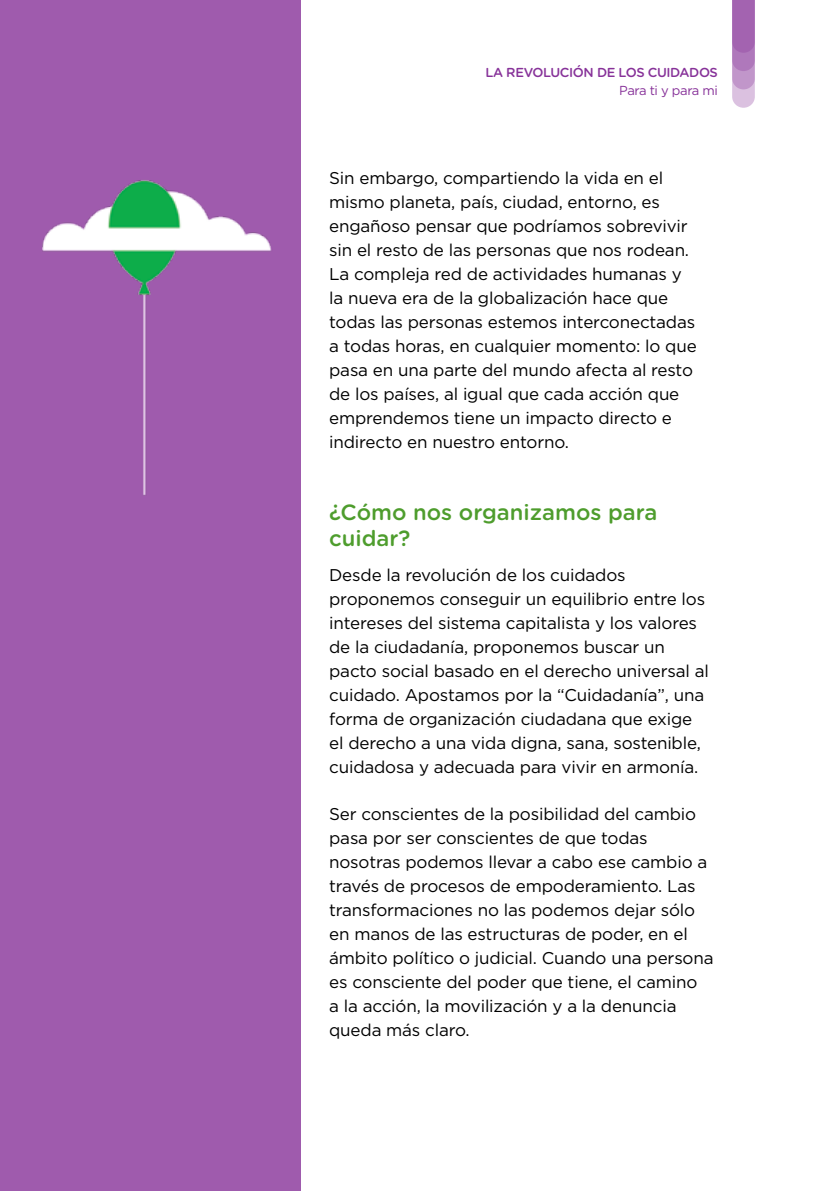
<style>
.page{position:relative;width:840px;height:1191px;background:#fff}
.page>*{position:absolute;margin:0;border:0;box-sizing:border-box;transform-origin:0 0}
.t1{font:500 22px/26.4px "Gotham Rounded";color:#4e9d2d}
.t2{font:17px/24px "Gotham";letter-spacing:-.01em;color:#000}
.t3{font:500 13px "Gotham Rounded";letter-spacing:-.03em;color:#873299}
.t4{font:13px "Gotham";letter-spacing:-.03em;color:#873299}
</style>
<div class="page">
<svg style="left:732px;top:0;width:22px;height:108px;background:#b683c0"></svg>
<div style="left:0;top:0;width:300px;height:1191px;background:#9f5bad"></div>
<img style="left:42px;top:180px;width:230px;height:316px">
<p class="t3" style="left:485px;top:63px;width:234px">LA REVOLUCIÓN DE LOS CUIDADOS</p>
<p class="t4" style="left:618px;top:82px;width:100px">Para ti y para mi</p>
<p class="t2" style="left:329px;top:165px;width:369px">Sin embargo, compartiendo la vida en el mismo planeta, país, ciudad, entorno, es engañoso pensar que podríamos sobrevivir sin el resto de las personas que nos rodean.<br>La compleja red de actividades humanas y la nueva era de la globalización hace que todas las personas estemos interconectadas a todas horas, en cualquier momento: lo que pasa en una parte del mundo afecta al resto de los países, al igual que cada acción que emprendemos tiene un impacto directo e indirecto en nuestro entorno.</p>
<p class="t1" style="left:329px;top:498px;width:329px">¿Cómo nos organizamos para cuidar?</p>
<p class="t2" style="left:329px;top:563px;width:381px">Desde la revolución de los cuidados proponemos conseguir un equilibrio entre los intereses del sistema capitalista y los valores de la ciudadanía, proponemos buscar un pacto social basado en el derecho universal al cuidado. Apostamos por la “Cuidadanía”, una forma de organización ciudadana que exige el derecho a una vida digna, sana, sostenible, cuidadosa y adecuada para vivir en armonía.</p>
<p class="t2" style="left:329px;top:802px;width:386px">Ser conscientes de la posibilidad del cambio pasa por ser conscientes de que todas nosotras podemos llevar a cabo ese cambio a través de procesos de empoderamiento. Las transformaciones no las podemos dejar sólo en manos de las estructuras de poder, en el ámbito político o judicial. Cuando una persona es consciente del poder que tiene, el camino<br>a la acción, la movilización y a la denuncia queda más claro.</p>
</div>
